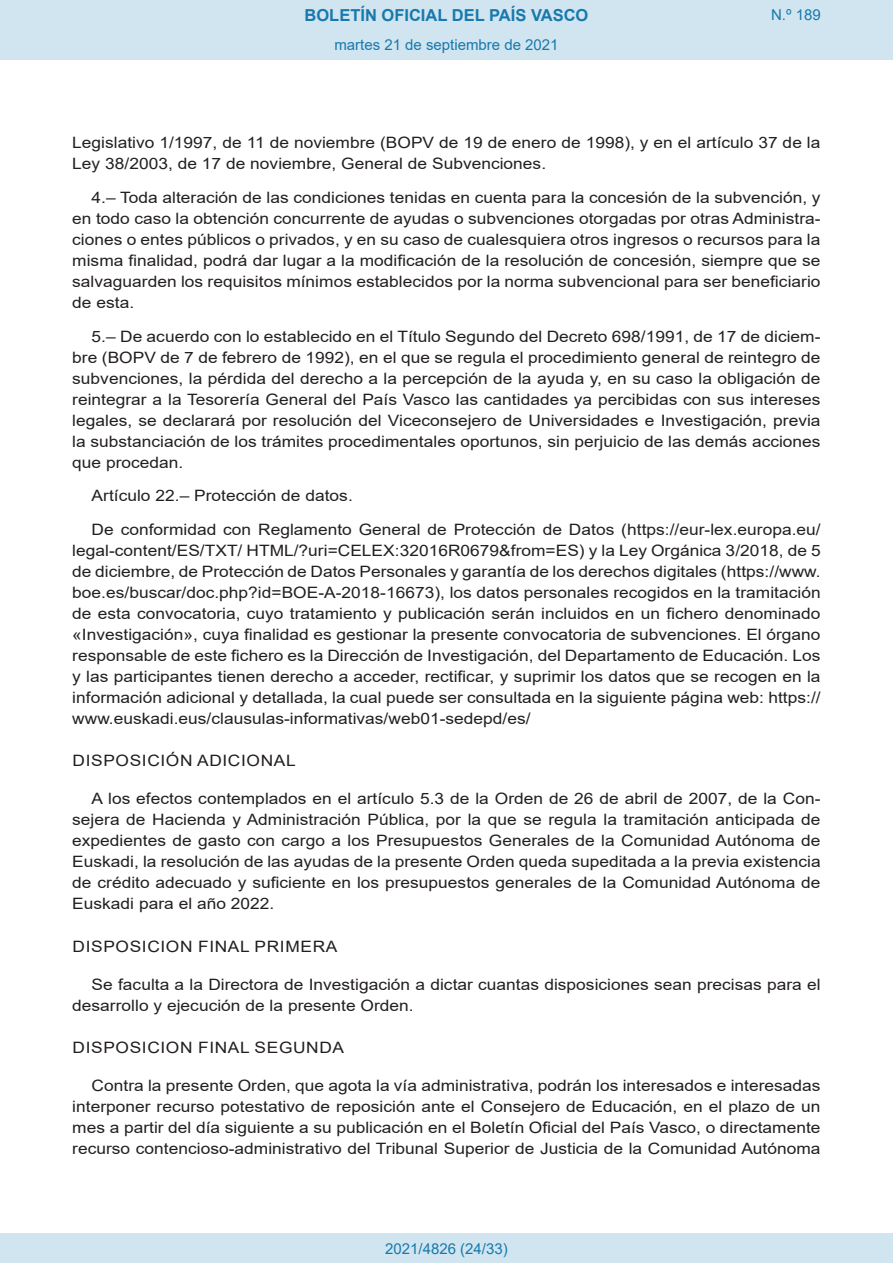
<style>
.page{position:relative;width:893px;height:1263px;background:#fff}
.page>*{position:absolute;margin:0;border:0;box-sizing:border-box;transform-origin:0 0}
.t1{font:700 16.5px "Arial";color:#1879ad}
.BOPVDetalle{font:15.6px/21px "Arial";color:#231f20;text-align:justify;scale:1.11 1}
.BOPVDisposicion{font:15.6px "Arial";letter-spacing:.035em;color:#231f20;scale:1.11 1}
.Paginacion_Centro{font:15px "Arial";color:#1879ad}
</style>
<div class="page">
<div style="left:0;top:0;width:893px;height:60px;background:#d0e5f0"></div>
<div style="left:0;top:1233px;width:893px;height:30px;background:#d0e5f0"></div>
<p class="t1" style="left:305px;top:3px;width:285px">BOLETÍN OFICIAL DEL PAÍS VASCO</p>
<p class="Paginacion_Centro" style="left:334px;top:35px;width:226px">martes 21 de septiembre de 2021</p>
<p class="Paginacion_Centro" style="left:771px;top:5px;width:51px">N.º 189</p>
<p class="BOPVDetalle" style="left:72px;top:132px;width:675px">Legislativo 1/1997, de 11 de noviembre (BOPV de 19 de enero de 1998), y en el artículo 37 de la<br>Ley 38/2003, de 17 de noviembre, General de Subvenciones.</p>
<p class="BOPVDetalle" style="left:72px;top:187px;width:676px;text-indent:19px">4.– Toda alteración de las condiciones tenidas en cuenta para la concesión de la subvención, y en todo caso la obtención concurrente de ayudas o subvenciones otorgadas por otras Administra&shy;ciones o entes públicos o privados, y en su caso de cualesquiera otros ingresos o recursos para la misma finalidad, podrá dar lugar a la modificación de la resolución de concesión, siempre que se salvaguarden los requisitos mínimos establecidos por la norma subvencional para ser beneficiario de esta.</p>
<p class="BOPVDetalle" style="left:72px;top:326px;width:676px;text-indent:19px">5.– De acuerdo con lo establecido en el Título Segundo del Decreto 698/1991, de 17 de diciem&shy;bre (BOPV de 7 de febrero de 1992), en el que se regula el procedimiento general de reintegro de subvenciones, la pérdida del derecho a la percepción de la ayuda y, en su caso la obligación de reintegrar a la Tesorería General del País Vasco las cantidades ya percibidas con sus intereses legales, se declarará por resolución del Viceconsejero de Universidades e Investigación, previa la substanciación de los trámites procedimentales oportunos, sin perjuicio de las demás acciones que procedan.</p>
<p class="BOPVDetalle" style="left:92px;top:485px;width:237px">Artículo 22.– Protección de datos.</p>
<p class="BOPVDetalle" style="left:72px;top:519px;width:676px;text-indent:19px">De conformidad con Reglamento General de Protección de Datos (https://eur-lex.europa.eu/ legal-content/ES/TXT/ HTML/?uri=CELEX:32016R0679&amp;from=ES) y la Ley Orgánica 3/2018, de 5 de diciembre, de Protección de Datos Personales y garantía de los derechos digitales (https://www. boe.es/buscar/doc.php?id=BOE-A-2018-16673), los datos personales recogidos en la tramitación de esta convocatoria, cuyo tratamiento y publicación serán incluidos en un fichero denominado «Investigación», cuya finalidad es gestionar la presente convocatoria de subvenciones. El órgano responsable de este fichero es la Dirección de Investigación, del Departamento de Educación. Los y las participantes tienen derecho a acceder, rectificar, y suprimir los datos que se recogen en la información adicional y detallada, la cual puede ser consultada en la siguiente página web: https:// www.euskadi.eus/clausulas-informativas/web01-sedepd/es/</p>
<p class="BOPVDisposicion" style="left:73px;top:750px;width:202px">DISPOSICIÓN ADICIONAL</p>
<p class="BOPVDetalle" style="left:72px;top:788px;width:676px;text-indent:19px">A los efectos contemplados en el artículo 5.3 de la Orden de 26 de abril de 2007, de la Con&shy;sejera de Hacienda y Administración Pública, por la que se regula la tramitación anticipada de expedientes de gasto con cargo a los Presupuestos Generales de la Comunidad Autónoma de Euskadi, la resolución de las ayudas de la presente Orden queda supeditada a la previa existencia de crédito adecuado y suficiente en los presupuestos generales de la Comunidad Autónoma de Euskadi para el año 2022.</p>
<p class="BOPVDisposicion" style="left:73px;top:935px;width:240px">DISPOSICION FINAL PRIMERA</p>
<p class="BOPVDetalle" style="left:72px;top:974px;width:676px;text-indent:19px">Se faculta a la Directora de Investigación a dictar cuantas disposiciones sean precisas para el desarrollo y ejecución de la presente Orden.</p>
<p class="BOPVDisposicion" style="left:73px;top:1037px;width:246px">DISPOSICION FINAL SEGUNDA</p>
<p class="BOPVDetalle" style="left:72px;top:1075px;width:676px;text-indent:19px">Contra la presente Orden, que agota la vía administrativa, podrán los interesados e interesadas interponer recurso potestativo de reposición ante el Consejero de Educación, en el plazo de un mes a partir del día siguiente a su publicación en el Boletín Oficial del País Vasco, o directamente recurso contencioso-administrativo del Tribunal Superior de Justicia de la Comunidad Autónoma</p>
<p class="Paginacion_Centro" style="left:385px;top:1238px;width:124px">2021/4826 (24/33)</p>
</div>
